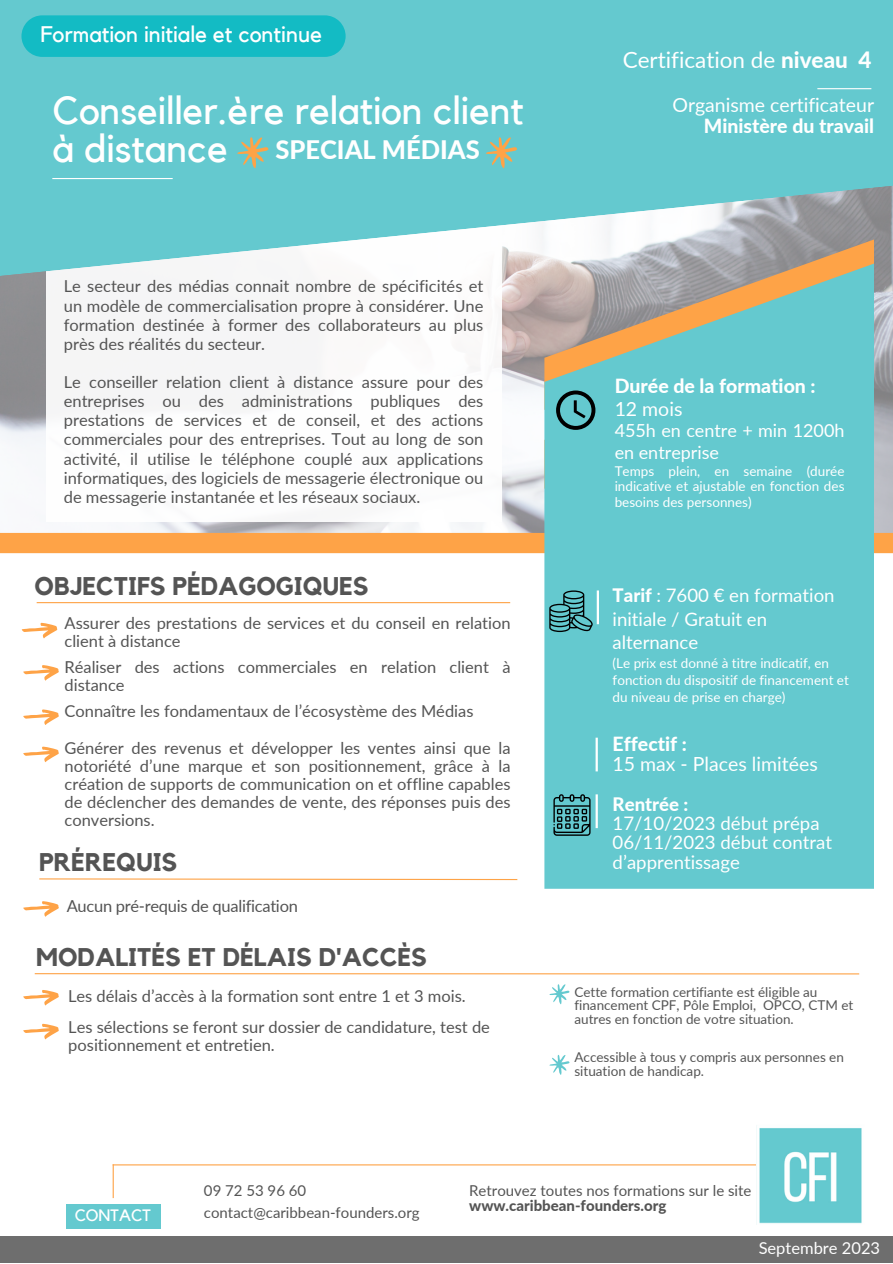
<style>
.page{position:relative;width:893px;height:1264px;background:#fff}
.page>*{position:absolute;margin:0;border:0;box-sizing:border-box;transform-origin:0 0}
.t1{font:39px "Kollektif";color:#fff}
.t2{font:700 25.5px "Kollektif";color:#545454}
.t3{font:800 25.5px "Lato";color:#fff}
.t4{font:22.5px "Kollektif";color:#fff}
.t5{font:22.5px "Lato";color:#fff}
.t6{font:19.5px/21.3px "Lato";color:#fff;text-align:right}
.t7{font:800 19.5px "Lato";color:#fff}
.t8{font:18.6px/23.5px "Lato";color:#fff}
.t9{font:800 18.6px "Lato";color:#fff}
.t10{font:18px/21.3px "Lato";color:#fff}
.t11{font:16.5px/19px "Lato";color:#545454;text-align:justify}
.t12{font:16.5px "Lato";color:#fff}
.t13{font:16.5px "Kollektif";color:#fff}
.t14{font:15px/14.5px "Lato";color:#545454}
.t15{font:13.5px/16.8px "Lato";color:#fff}
.t16{font:13.5px/13.5px "Lato";color:#545454}
.s1{font-weight:800}
</style>
<div class="page">
<img style="left:0;top:278px;width:892px;height:255px">
<div style="left:46px;top:173px;width:455px;height:349px;background:#fff"></div>
<svg style="left:0;top:0;width:892px;height:278px;background:#74cbd1"></svg>
<div style="left:0;top:1235px;width:892px;height:27px;background:#6e6e6e"></div>
<div style="left:0;top:533px;width:892px;height:20px;background:#fea347"></div>
<hr style="left:817px;top:88px;width:54px;height:1px;background:#fff">
<hr style="left:113px;top:1164px;width:643px;height:1px;background:#fea347">
<img style="left:756px;top:1125px;width:106px;height:99px">
<hr style="left:113px;top:1164px;width:1px;height:34px;background:#fea347">
<div style="left:67px;top:1204px;width:94px;height:25px;background:#64c9cf"></div>
<svg style="left:544px;top:239px;width:330px;height:24px"></svg>
<svg style="left:544px;top:263px;width:330px;height:625px;background:#6ec5c7"></svg>
<hr style="left:596px;top:590px;width:3px;height:34px;background:#fff">
<hr style="left:595px;top:737px;width:2px;height:34px;background:#fff">
<hr style="left:595px;top:794px;width:2px;height:34px;background:#fff">
<hr style="left:37px;top:602px;width:473px;height:1px;background:#fea347">
<svg style="left:39px;top:878px;width:479px;height:2px"></svg>
<hr style="left:35px;top:973px;width:824px;height:1px;background:#fea347">
<svg style="left:549px;top:984px;width:20px;height:20px"></svg>
<svg style="left:549px;top:1054px;width:20px;height:20px"></svg>
<hr style="left:52px;top:178px;width:121px;height:1px;background:#fff">
<svg style="left:556px;top:390px;width:39px;height:40px;background:#43888c"></svg>
<svg style="left:549px;top:590px;width:44px;height:42px;background:#499397"></svg>
<svg style="left:553px;top:794px;width:37px;height:41px;background:#408084"></svg>
<svg style="left:23px;top:990px;width:36px;height:15px"></svg>
<svg style="left:23px;top:1023px;width:36px;height:16px"></svg>
<svg style="left:23px;top:665px;width:36px;height:15px"></svg>
<svg style="left:22px;top:622px;width:35px;height:16px"></svg>
<svg style="left:23px;top:901px;width:36px;height:15px"></svg>
<svg style="left:237px;top:137px;width:31px;height:31px"></svg>
<svg style="left:485px;top:137px;width:32px;height:31px"></svg>
<div style="left:21px;top:15px;width:324px;height:42px;background:#13bbc4"></div>
<svg style="left:23px;top:709px;width:36px;height:16px"></svg>
<svg style="left:23px;top:746px;width:36px;height:16px"></svg>
<p class="t4" style="left:40px;top:24px;width:283px">Formation initiale et continue</p>
<p class="t1" style="left:52px;top:92px;width:473px">Conseiller.ère relation client</p>
<p class="t1" style="left:52px;top:130px;width:177px">à distance</p>
<p class="t3" style="left:275px;top:134px;width:206px">SPECIAL MÉDIAS</p>
<p class="t11" style="left:64px;top:276px;width:421px">Le secteur des médias connait nombre de spécificités et un modèle de commercialisation propre à considérer. Une formation destinée à former des collaborateurs au plus près des réalités du secteur.</p>
<p class="t11" style="left:64px;top:372px;width:421px">Le conseiller relation client à distance assure pour des entreprises ou des administrations publiques des prestations de services et de conseil, et des actions commerciales pour des entreprises. Tout au long de son activité, il utilise le téléphone couplé aux applications informatiques, des logiciels de messagerie électronique ou de messagerie instantanée et les réseaux sociaux.</p>
<p class="t2" style="left:34px;top:574px;width:335px">OBJECTIFS PÉDAGOGIQUES</p>
<p class="t11" style="left:65px;top:613px;width:447px;line-height:18px">Assurer des prestations de services et du conseil en relation client à distance</p>
<p class="t11" style="left:65px;top:657px;width:447px;line-height:18px">Réaliser des actions commerciales en relation client à distance</p>
<p class="t11" style="left:65px;top:701px;width:410px">Connaître les fondamentaux de l’écosystème des Médias</p>
<p class="t11" style="left:65px;top:739px;width:447px;line-height:18px">Générer des revenus et développer les ventes ainsi que la notoriété d’une marque et son positionnement, grâce à la création de supports de communication on et offline capables de déclencher des demandes de vente, des réponses puis des conversions.</p>
<p class="t2" style="left:39px;top:850px;width:139px">PRÉREQUIS</p>
<p class="t11" style="left:67px;top:896px;width:233px">Aucun pré-requis de qualification</p>
<p class="t2" style="left:36px;top:945px;width:392px">MODALITÉS ET DÉLAIS D'ACCÈS</p>
<p class="t11" style="left:68px;top:986px;width:399px">Les délais d’accès à la formation sont entre 1 et 3 mois.</p>
<p class="t11" style="left:68px;top:1017px;width:423px;line-height:18px">Les sélections se feront sur dossier de candidature, test de positionnement et entretien.</p>
<p class="t5" style="left:622px;top:46px;width:250px">Certification de <span class="s1">niveau 4</span></p>
<p class="t6" style="left:672px;top:94px;width:203px">Organisme certificateur<br><span class="s1">Ministère du travail</span></p>
<p class="t7" style="left:614px;top:374px;width:202px">Durée de la formation :</p>
<p class="t6" style="left:614px;top:398px;width:69px">12 mois</p>
<p class="t10" style="left:614px;top:419px;width:231px">455h en centre + min 1200h en entreprise</p>
<p class="t15" style="left:614px;top:462px;width:231px;line-height:15.8px;text-align:justify">Temps plein, en semaine (durée indicative et ajustable en fonction des besoins des personnes)</p>
<p class="t8" style="left:612px;top:583px;width:223px"><span class="s1">Tarif</span> : 7600 € en formation initiale / Gratuit en alternance</p>
<p class="t15" style="left:612px;top:654px;width:238px">(Le prix est donné à titre indicatif, en fonction du dispositif de financement et du niveau de prise en charge)</p>
<p class="t7" style="left:612px;top:732px;width:76px">Effectif :</p>
<p class="t6" style="left:612px;top:753px;width:207px">15 max - Places limitées</p>
<p class="t9" style="left:612px;top:792px;width:77px">Rentrée :</p>
<p class="t8" style="left:612px;top:811px;width:208px">17/10/2023 début prépa</p>
<p class="t8" style="left:612px;top:832px;width:221px;line-height:19px">06/11/2023 début contrat d’apprentissage</p>
<p class="t16" style="left:574px;top:984px;width:280px">Cette formation certifiante est éligible au financement CPF, Pôle Emploi, OPCO, CTM et autres en fonction de votre situation.</p>
<p class="t16" style="left:574px;top:1050px;width:271px">Accessible à tous y compris aux personnes en situation de handicap.</p>
<p class="t13" style="left:75px;top:1207px;width:78px">CONTACT</p>
<p class="t14" style="left:204px;top:1182px;width:104px">09 72 53 96 60</p>
<p class="t14" style="left:204px;top:1205px;width:217px">contact@caribbean-founders.org</p>
<p class="t14" style="left:469px;top:1183px;width:284px">Retrouvez toutes nos formations sur le site <span class="s1">www.caribbean-founders.org</span></p>
<p class="t12" style="left:758px;top:1237px;width:123px">Septembre 2023</p>
</div>
